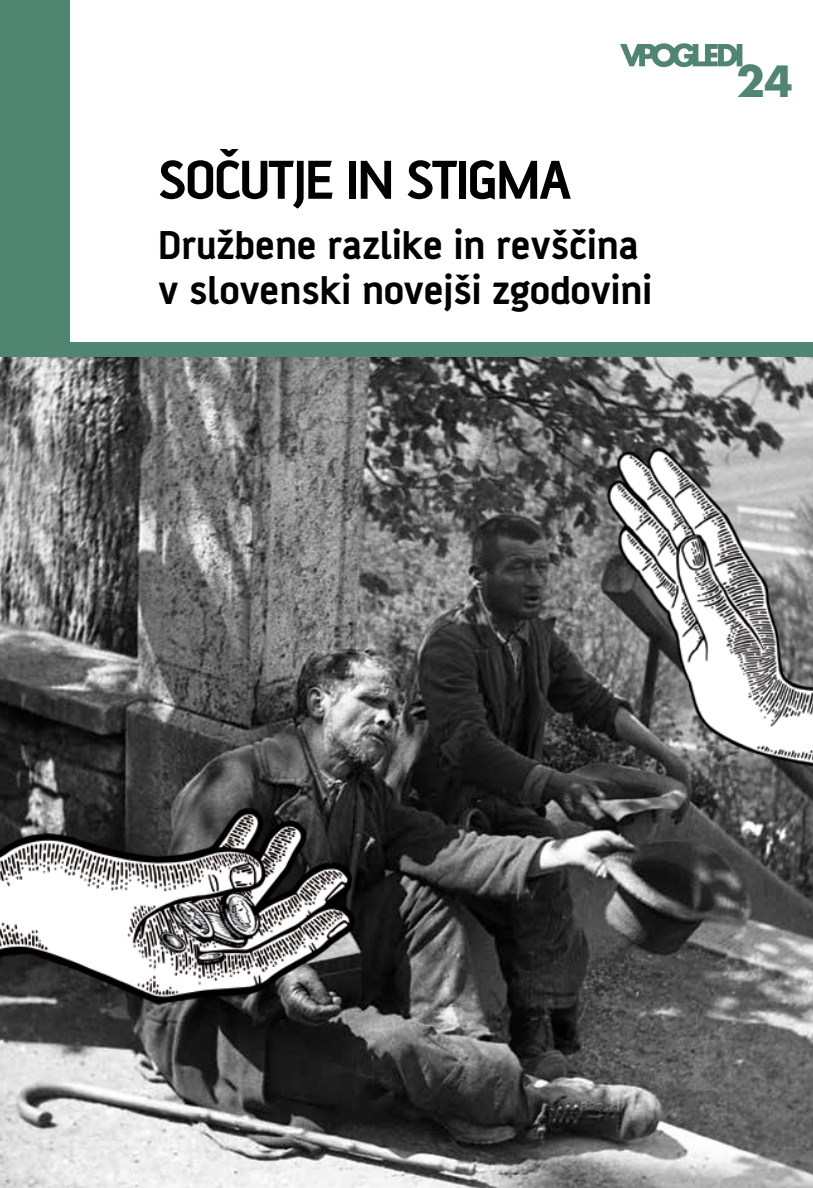
<style>
.page{position:relative;width:813px;height:1188px;background:#fff}
.page>*{position:absolute;margin:0;border:0;box-sizing:border-box;transform-origin:0 0}
.t1{font:700 58.98px "AF Battersea";letter-spacing:-.02em;color:#000}
.t2{font:700 47.25px "Futura TEE";color:#508671}
.t3{font:700 43.4px/45px "AF Battersea";color:#000}
</style>
<div class="page">
<div style="left:0;top:0;width:70px;height:385px;background:#508671"></div>
<img style="left:0;top:357px;width:812px;height:831px">
<svg style="left:620px;top:43px;width:122px;height:24px"></svg>
<div style="left:0;top:342px;width:812px;height:15px;background:#508671"></div>
<img style="left:589px;top:429px;width:223px;height:379px">
<img style="left:0;top:784px;width:360px;height:250px">
<img style="left:146px;top:891px;width:124px;height:79px">
<h1 class="t1" style="left:158px;top:148px;width:414px">SOČUTJE IN STIGMA</h1>
<p class="t3" style="left:158px;top:222px;width:495px">Družbene razlike in revščina v slovenski novejši zgodovini</p>
<p class="t2" style="left:736px;top:52px;width:58px">24</p>
</div>
